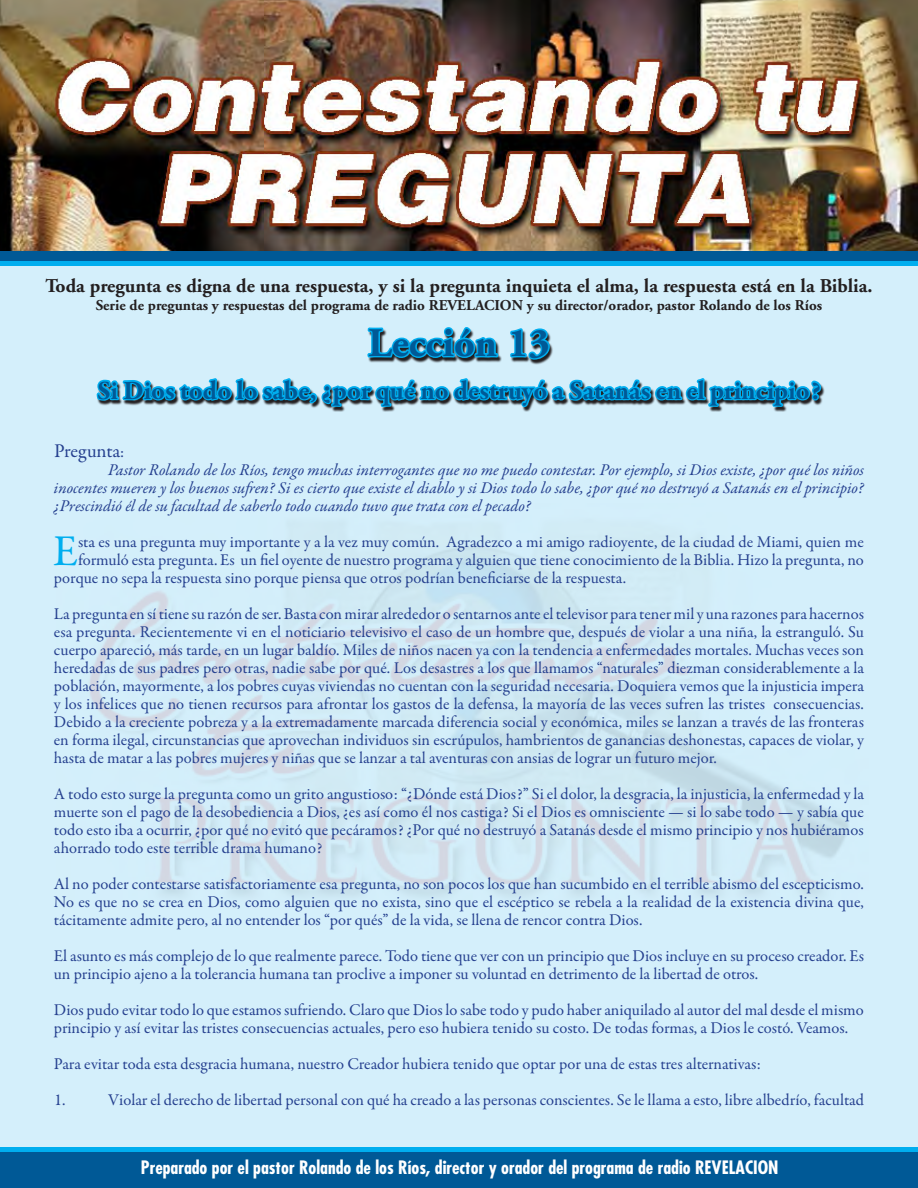
<style>
.page{position:relative;width:918px;height:1188px;background:#fff}
.page>*{position:absolute;margin:0;border:0;box-sizing:border-box;transform-origin:0 0}
.t1{font:44.25px "Garamond Premr Pro";color:#00aeef}
.t2{font:700 40.5px "Adobe Garamond";color:#005996}
.t3{font:700 27px "Garamond Premr Pro";letter-spacing:-.005em;color:#005996}
.t4{font:700 19.5px "Adobe Garamond";color:#231f20}
.t5{font:19.5px "Garamond Premr Pro";letter-spacing:-.01em;color:#25408f}
.t6{font:700 condensed 18px "Futura";color:#fff}
.t7{font:16.5px/18px "Garamond Premr Pro";color:#25408f;text-align:justify}
.t8{font:italic 16.5px/18px "Garamond Premr Pro";color:#25408f;text-align:justify}
.t9{font:700 15px "Adobe Garamond";color:#231f20}
.s1{font-size:16.5px}
</style>
<div class="page">
<div style="left:0;top:261px;width:918px;height:920px;background:#d4effb"></div>
<img style="left:90px;top:546px;width:759px;height:350px">
<div style="left:0;top:1148px;width:918px;height:40px;background:#005996"></div>
<hr style="left:0;top:1147px;width:918px;height:4px;background:#00aeef">
<svg style="left:96px;top:327px;width:727px;height:85px"></svg>
<img style="left:0;top:0;width:918px;height:252px">
<div style="left:0;top:252px;width:918px;height:13px;background:#005996"></div>
<div style="left:0;top:261px;width:918px;height:5px;background:#00aeef"></div>
<p class="t4" style="left:45px;top:275px;width:829px">Toda pregunta es digna de una respuesta, y si la pregunta inquieta el alma, la respuesta está en la Biblia.</p>
<p class="t9" style="left:96px;top:297px;width:728px">Serie de preguntas y respuestas del programa de radio REVELACION y su director/orador, pastor Rolando de los Ríos</p>
<p class="t2" style="left:368px;top:321px;width:183px">Lección 13</p>
<p class="t3" style="left:97px;top:374px;width:725px">Si Dios todo lo sabe, ¿por qué no destruyó a Satanás en el principio?</p>
<p class="t5" style="left:54px;top:439px;width:72px">Pregunta<span class="s1">:</span></p>
<p class="t8" style="left:54px;top:462px;width:812px;text-indent:54px">Pastor Rolando de los Ríos, tengo muchas interrogantes que no me puedo contestar. Por ejemplo, si Dios existe, ¿por qué los niños inocentes mueren y los buenos sufren? Si es cierto que existe el diablo y si Dios todo lo sabe, ¿por qué no destruyó a Satanás en el principio? ¿Prescindió él de su facultad de saberlo todo cuando tuvo que trata con el pecado?</p>
<p class="t1" style="left:53px;top:524px;width:26px">E</p>
<p class="t7" style="left:78px;top:533px;width:787px">sta es una pregunta muy importante y a la vez muy común. Agradezco a mi amigo radioyente, de la ciudad de Miami, quien me</p>
<p class="t7" style="left:78px;top:551px;width:787px">formuló esta pregunta. Es un fiel oyente de nuestro programa y alguien que tiene conocimiento de la Biblia. Hizo la pregunta, no</p>
<p class="t7" style="left:54px;top:569px;width:574px">porque no sepa la respuesta sino porque piensa que otros podrían beneficiarse de la respuesta.</p>
<p class="t7" style="left:54px;top:605px;width:812px">La pregunta en sí tiene su razón de ser. Basta con mirar alrededor o sentarnos ante el televisor para tener mil y una razones para hacernos esa pregunta. Recientemente vi en el noticiario televisivo el caso de un hombre que, después de violar a una niña, la estranguló. Su cuerpo apareció, más tarde, en un lugar baldío. Miles de niños nacen ya con la tendencia a enfermedades mortales. Muchas veces son heredadas de sus padres pero otras, nadie sabe por qué. Los desastres a los que llamamos “naturales” diezman considerablemente a la población, mayormente, a los pobres cuyas viviendas no cuentan con la seguridad necesaria. Doquiera vemos que la injusticia impera y los infelices que no tienen recursos para afrontar los gastos de la defensa, la mayoría de las veces sufren las tristes consecuencias.<br>Debido a la creciente pobreza y a la extremadamente marcada diferencia social y económica, miles se lanzan a través de las fronteras en forma ilegal, circunstancias que aprovechan individuos sin escrúpulos, hambrientos de ganancias deshonestas, capaces de violar, y hasta de matar a las pobres mujeres y niñas que se lanzar a tal aventuras con ansias de lograr un futuro mejor.</p>
<p class="t7" style="left:54px;top:785px;width:812px">A todo esto surge la pregunta como un grito angustioso: “¿Dónde está Dios?” Si el dolor, la desgracia, la injusticia, la enfermedad y la muerte son el pago de la desobediencia a Dios, ¿es así como él nos castiga? Si el Dios es omnisciente — si lo sabe todo — y sabía que todo esto iba a ocurrir, ¿por qué no evitó que pecáramos? ¿Por qué no destruyó a Satanás desde el mismo principio y nos hubiéramos ahorrado todo este terrible drama humano?</p>
<p class="t7" style="left:54px;top:875px;width:811px">Al no poder contestarse satisfactoriamente esa pregunta, no son pocos los que han sucumbido en el terrible abismo del escepticismo.<br>No es que no se crea en Dios, como alguien que no exista, sino que el escéptico se rebela a la realidad de la existencia divina que, tácitamente admite pero, al no entender los “por qués” de la vida, se llena de rencor contra Dios.</p>
<p class="t7" style="left:54px;top:947px;width:812px">El asunto es más complejo de lo que realmente parece. Todo tiene que ver con un principio que Dios incluye en su proceso creador. Es un principio ajeno a la tolerancia humana tan proclive a imponer su voluntad en detrimento de la libertad de otros.</p>
<p class="t7" style="left:54px;top:1001px;width:811px">Dios pudo evitar todo lo que estamos sufriendo. Claro que Dios lo sabe todo y pudo haber aniquilado al autor del mal desde el mismo principio y así evitar las tristes consecuencias actuales, pero eso hubiera tenido su costo. De todas formas, a Dios le costó. Veamos.</p>
<p class="t7" style="left:54px;top:1055px;width:708px">Para evitar toda esta desgracia humana, nuestro Creador hubiera tenido que optar por una de estas tres alternativas:</p>
<p class="t7" style="left:54px;top:1091px;width:13px">1.</p>
<p class="t7" style="left:108px;top:1091px;width:758px">Violar el derecho de libertad personal con qué ha creado a las personas conscientes. Se le llama a esto, libre albedrío, facultad</p>
<p class="t6" style="left:141px;top:1156px;width:639px">Preparado por el pastor Rolando de los Ríos, director y orador del programa de radio REVELACION</p>
</div>
